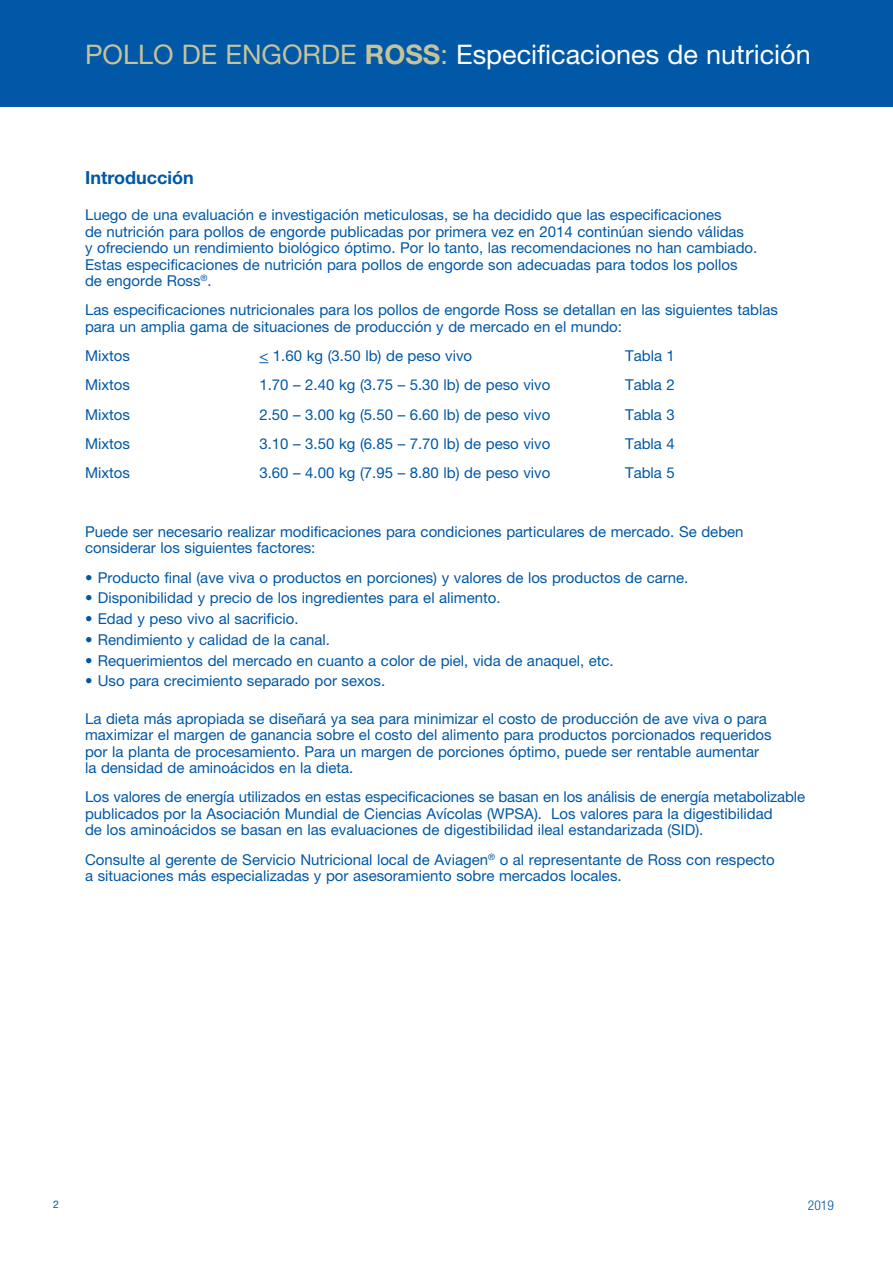
<style>
.page{position:relative;width:893px;height:1263px;background:#fff}
.page>*{position:absolute;margin:0;border:0;box-sizing:border-box;transform-origin:0 0}
.t1{font:27px "Helvetica Neue";color:#fff}
.Heading{font:700 18px "Helvetica Neue";color:#0158a6}
.Body{font:15px/16.5px "Helvetica Neue";color:#0158a6}
.Bullet{font:15px "Helvetica Neue";color:#0158a6}
.t2{font:300 condensed 13.5px "Helvetica Neue";color:#0158a6}
.t3{font:10.5px "Helvetica Neue";color:#0158a6}
.s1{color:#c6c39b}
.s2{font-weight:700;color:#c6c39b}
</style>
<div class="page">
<div style="left:0;top:0;width:893px;height:106px;background:#0158a6"></div>
<h1 class="t1" style="left:85px;top:38px;width:727px"><span class="s1">POLLO DE ENGORDE</span> <span class="s2">ROSS</span><span class="s1">:</span> Especificaciones de nutrición</h1>
<p class="Heading" style="left:85px;top:167px;width:110px">Introducción</p>
<p class="Body" style="left:85px;top:206px;width:674px">Luego de una evaluación e investigación meticulosas, se ha decidido que las especificaciones<br>de nutrición para pollos de engorde publicadas por primera vez en 2014 continúan siendo válidas<br>y ofreciendo un rendimiento biológico óptimo. Por lo tanto, las recomendaciones no han cambiado.<br>Estas especificaciones de nutrición para pollos de engorde son adecuadas para todos los pollos de engorde Ross<sup>®</sup>.</p>
<p class="Body" style="left:85px;top:302px;width:694px">Las especificaciones nutricionales para los pollos de engorde Ross se detallan en las siguientes tablas para un amplia gama de situaciones de producción y de mercado en el mundo:</p>
<p class="Body" style="left:85px;top:347px;width:46px">Mixtos</p>
<p class="Body" style="left:259px;top:347px;width:214px">&lt; 1.60 kg (3.50 lb) de peso vivo</p>
<p class="Body" style="left:625px;top:347px;width:51px">Tabla 1</p>
<p class="Body" style="left:85px;top:377px;width:46px">Mixtos</p>
<p class="Body" style="left:259px;top:377px;width:292px">1.70 – 2.40 kg (3.75 – 5.30 lb) de peso vivo</p>
<p class="Body" style="left:625px;top:377px;width:51px">Tabla 2</p>
<p class="Body" style="left:85px;top:406px;width:46px">Mixtos</p>
<p class="Body" style="left:259px;top:406px;width:292px">2.50 – 3.00 kg (5.50 – 6.60 lb) de peso vivo</p>
<p class="Body" style="left:625px;top:406px;width:51px">Tabla 3</p>
<p class="Body" style="left:85px;top:435px;width:46px">Mixtos</p>
<p class="Body" style="left:259px;top:435px;width:292px">3.10 – 3.50 kg (6.85 – 7.70 lb) de peso vivo</p>
<p class="Body" style="left:625px;top:435px;width:51px">Tabla 4</p>
<p class="Body" style="left:85px;top:464px;width:46px">Mixtos</p>
<p class="Body" style="left:259px;top:464px;width:292px">3.60 – 4.00 kg (7.95 – 8.80 lb) de peso vivo</p>
<p class="Body" style="left:625px;top:464px;width:51px">Tabla 5</p>
<p class="Body" style="left:85px;top:523px;width:660px">Puede ser necesario realizar modificaciones para condiciones particulares de mercado. Se deben considerar los siguientes factores:</p>
<p class="Bullet" style="left:85px;top:568px;width:605px">• Producto final (ave viva o productos en porciones) y valores de los productos de carne.</p>
<p class="Bullet" style="left:85px;top:589px;width:417px">• Disponibilidad y precio de los ingredientes para el alimento.</p>
<p class="Bullet" style="left:85px;top:610px;width:215px">• Edad y peso vivo al sacrificio.</p>
<p class="Bullet" style="left:85px;top:630px;width:246px">• Rendimiento y calidad de la canal.</p>
<p class="Bullet" style="left:85px;top:651px;width:530px">• Requerimientos del mercado en cuanto a color de piel, vida de anaquel, etc.</p>
<p class="Bullet" style="left:85px;top:672px;width:302px">• Uso para crecimiento separado por sexos.</p>
<p class="Body" style="left:85px;top:710px;width:688px">La dieta más apropiada se diseñará ya sea para minimizar el costo de producción de ave viva o para maximizar el margen de ganancia sobre el costo del alimento para productos porcionados requeridos por la planta de procesamiento. Para un margen de porciones óptimo, puede ser rentable aumentar la densidad de aminoácidos en la dieta.</p>
<p class="Body" style="left:85px;top:788px;width:722px">Los valores de energía utilizados en estas especificaciones se basan en los análisis de energía metabolizable publicados por la Asociación Mundial de Ciencias Avícolas (WPSA). Los valores para la digestibilidad<br>de los aminoácidos se basan en las evaluaciones de digestibilidad ileal estandarizada (SID).</p>
<p class="Body" style="left:85px;top:851px;width:691px">Consulte al gerente de Servicio Nutricional local de Aviagen<sup>®</sup> o al representante de Ross con respecto a situaciones más especializadas y por asesoramiento sobre mercados locales.</p>
<p class="t3" style="left:53px;top:1197px;width:7px">2</p>
<p class="t2" style="left:808px;top:1197px;width:27px">2019</p>
</div>
